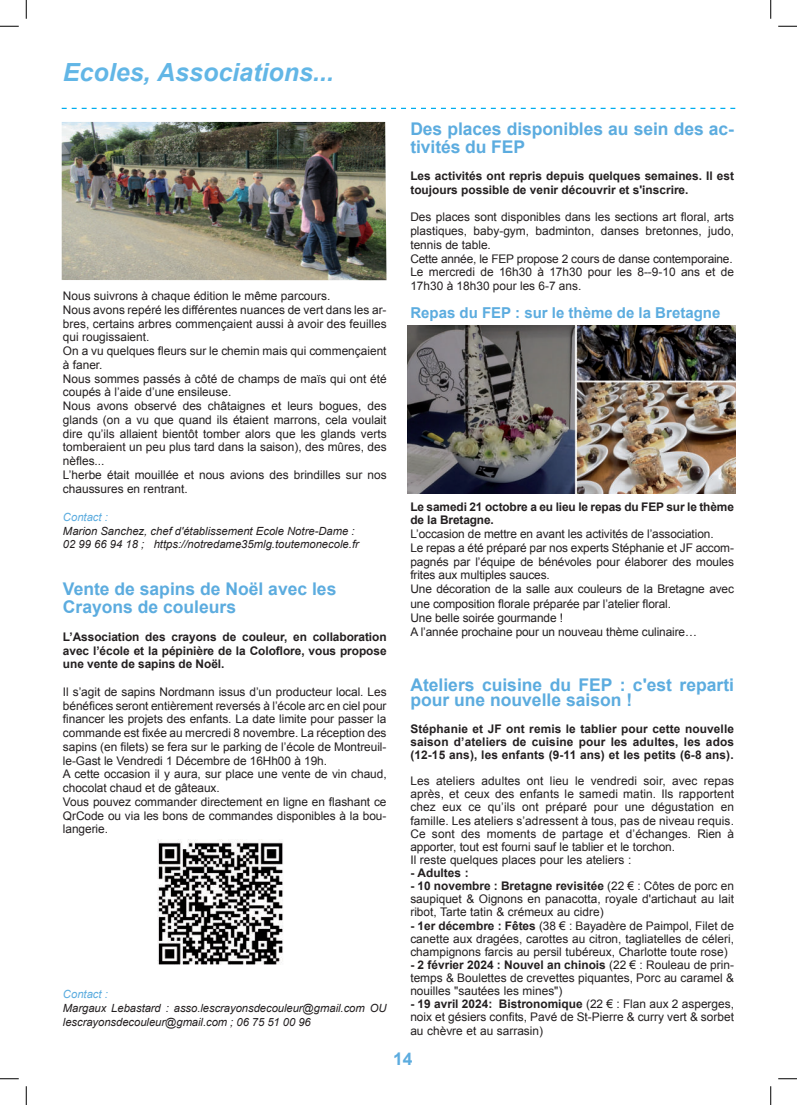
<style>
.page{position:relative;width:797px;height:1105px;background:#fff}
.page>*{position:absolute;margin:0;border:0;box-sizing:border-box;transform-origin:0 0}
.t1{font:italic 700 25px "Arial";color:#62b6e6}
.t2{font:700 17.5px/18.8px "Arial";color:#5cacdf}
.t3{font:700 15px "Arial";color:#5cacdf}
.t4{font:11.88px/13.8px "Arial";color:#231f20}
.t5{font:700 11.88px/13.8px "Arial";color:#231f20;text-align:justify}
.t6{font:italic 11.25px/13.8px "Arial";color:#231f20}
.t7{font:italic 11.25px "Arial";color:#5cacdf}
.s1{font-weight:700}
</style>
<div class="page">
<svg style="left:62px;top:108px;width:673px;height:1px"></svg>
<img style="left:408px;top:325px;width:327px;height:168px">
<img style="left:62px;top:122px;width:324px;height:158px">
<img style="left:157px;top:840px;width:126px;height:125px">
<svg style="left:0;top:25px;width:19px;height:2px"></svg>
<svg style="left:778px;top:25px;width:19px;height:2px"></svg>
<svg style="left:0;top:1078px;width:19px;height:1px"></svg>
<svg style="left:778px;top:1078px;width:19px;height:1px"></svg>
<svg style="left:25px;top:0;width:2px;height:19px"></svg>
<svg style="left:25px;top:1086px;width:2px;height:19px"></svg>
<svg style="left:770px;top:0;width:1px;height:19px"></svg>
<svg style="left:770px;top:1086px;width:1px;height:19px"></svg>
<h1 class="t1" style="left:63px;top:63px;width:272px">Ecoles, Associations...</h1>
<p class="t4" style="left:63px;top:290px;width:325px">Nous suivrons à chaque édition le même parcours.<br>Nous avons repéré les différentes nuances de vert dans les ar&shy;bres, certains arbres commençaient aussi à avoir des feuilles qui rougissaient.<br>On a vu quelques fleurs sur le chemin mais qui commençaient à faner.<br>Nous sommes passés à côté de champs de maïs qui ont été coupés à l’aide d’une ensileuse.<br>Nous avons observé des châtaignes et leurs bogues, des glands (on a vu que quand ils étaient marrons, cela voulait dire qu’ils allaient bientôt tomber alors que les glands verts tomberaient un peu plus tard dans la saison), des mûres, des nèfles...<br>L’herbe était mouillée et nous avions des brindilles sur nos chaussures en rentrant.</p>
<p class="t7" style="left:63px;top:510px;width:47px">Contact :</p>
<p class="t6" style="left:63px;top:524px;width:297px">Marion Sanchez, chef d'établissement Ecole Notre-Dame :<br>02 99 66 94 18 ; https://notredame35mlg.toutemonecole.fr</p>
<h2 class="t2" style="left:63px;top:581px;width:275px">Vente de sapins de Noël avec les<br>Crayons de couleurs</h2>
<p class="t5" style="left:63px;top:631px;width:325px">L’Association des crayons de couleur, en collaboration avec l’école et la pépinière de la Coloflore, vous propose une vente de sapins de Noël.</p>
<p class="t4" style="left:63px;top:686px;width:325px">Il s’agit de sapins Nordmann issus d’un producteur local. Les bénéfices seront entièrement reversés à l’école arc en ciel pour financer les projets des enfants. La date limite pour passer la commande est fixée au mercredi 8 novembre. La réception des sapins (en filets) se fera sur le parking de l’école de Montreuil&shy;le-Gast le Vendredi 1 Décembre de 16Hh00 à 19h.<br>A cette occasion il y aura, sur place une vente de vin chaud, chocolat chaud et de gâteaux.<br>Vous pouvez commander directement en ligne en flashant ce QrCode ou via les bons de commandes disponibles à la bou&shy;langerie.</p>
<p class="t7" style="left:63px;top:988px;width:47px">Contact :</p>
<p class="t6" style="left:63px;top:1001px;width:325px">Margaux Lebastard : asso.lescrayonsdecouleur@gmail.com OU lescrayonsdecouleur@gmail.com ; 06 75 51 00 96</p>
<h2 class="t2" style="left:410px;top:122px;width:325px;line-height:17.5px">Des places disponibles au sein des ac&shy;tivités du FEP</h2>
<p class="t5" style="left:410px;top:170px;width:325px">Les activités ont repris depuis quelques semaines. Il est toujours possible de venir découvrir et s'inscrire.</p>
<p class="t4" style="left:410px;top:210px;width:325px">Des places sont disponibles dans les sections art floral, arts plastiques, baby-gym, badminton, danses bretonnes, judo, tennis de table.<br>Cette année, le FEP propose 2 cours de danse contemporaine.<br>Le mercredi de 16h30 à 17h30 pour les 8--9-10 ans et de 17h30 à 18h30 pour les 6-7 ans.</p>
<p class="t3" style="left:410px;top:307px;width:311px">Repas du FEP : sur le thème de la Bretagne</p>
<p class="t5" style="left:410px;top:501px;width:325px">Le samedi 21 octobre a eu lieu le repas du FEP sur le thème de la Bretagne.</p>
<p class="t4" style="left:410px;top:528px;width:325px">L’occasion de mettre en avant les activités de l’association.<br>Le repas a été préparé par nos experts Stéphanie et JF accom&shy;pagnés par l’équipe de bénévoles pour élaborer des moules frites aux multiples sauces.<br>Une décoration de la salle aux couleurs de la Bretagne avec</p>
<p class="t4" style="left:410px;top:597px;width:288px">une composition florale préparée par l’atelier floral.<br>Une belle soirée gourmande !<br>A l’année prochaine pour un nouveau thème culinaire…</p>
<h2 class="t2" style="left:410px;top:680px;width:325px;line-height:14.4px">Ateliers cuisine du FEP : c'est reparti pour une nouvelle saison !</h2>
<p class="t5" style="left:410px;top:723px;width:325px;line-height:13.1px">Stéphanie et JF ont remis le tablier pour cette nouvelle saison d’ateliers de cuisine pour les adultes, les ados (12-15 ans), les enfants (9-11 ans) et les petits (6-8 ans).</p>
<p class="t4" style="left:410px;top:775px;width:325px;line-height:13.1px">Les ateliers adultes ont lieu le vendredi soir, avec repas après, et ceux des enfants le samedi matin. Ils rapportent chez eux ce qu’ils ont préparé pour une dégustation en famille. Les ateliers s’adressent à tous, pas de niveau requis.<br>Ce sont des moments de partage et d’échanges. Rien à apporter, tout est fourni sauf le tablier et le torchon.<br>Il reste quelques places pour les ateliers :</p>
<p class="t5" style="left:410px;top:867px;width:60px">- Adultes :</p>
<p class="t4" style="left:410px;top:879px;width:325px;line-height:13.1px;text-align:justify"><span class="s1">- 10 novembre : Bretagne revisitée</span> (22 € : Côtes de porc en saupiquet &amp; Oignons en panacotta, royale d'artichaut au lait ribot, Tarte tatin &amp; crémeux au cidre)</p>
<p class="t4" style="left:410px;top:919px;width:325px;line-height:13.1px;text-align:justify"><span class="s1">- 1er décembre : Fêtes</span> (38 € : Bayadère de Paimpol, Filet de canette aux dragées, carottes au citron, tagliatelles de céleri, champignons farcis au persil tubéreux, Charlotte toute rose)</p>
<p class="t4" style="left:410px;top:958px;width:325px;line-height:13.1px;text-align:justify"><span class="s1">- 2 février 2024 : Nouvel an chinois</span> (22 € : Rouleau de prin&shy;temps &amp; Boulettes de crevettes piquantes, Porc au caramel &amp; nouilles "sautées les mines")</p>
<p class="t4" style="left:410px;top:997px;width:325px;line-height:13.1px;text-align:justify"><span class="s1">- 19 avril 2024: Bistronomique</span> (22 € : Flan aux 2 asperges, noix et gésiers confits, Pavé de St-Pierre &amp; curry vert &amp; sorbet au chèvre et au sarrasin)</p>
<h2 class="t2" style="left:393px;top:1051px;width:21px">14</h2>
</div>
